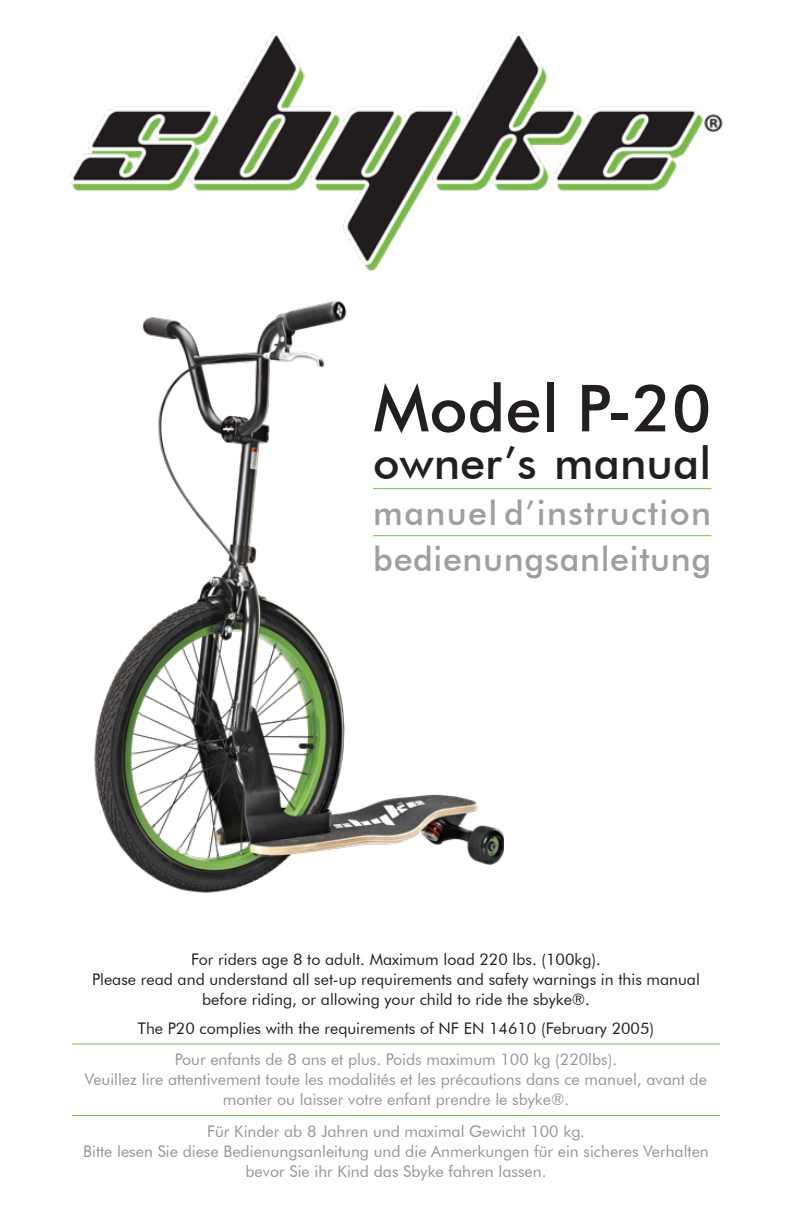
<style>
.page{position:relative;width:792px;height:1224px;background:#fff}
.page>*{position:absolute;margin:0;border:0;box-sizing:border-box;transform-origin:0 0}
.t1{font:500 65px "Futura BT";color:#231f20}
.t2{font:500 45.2px "Futura BT";color:#231f20}
.t3{font:500 34px/46px "Futura BT";letter-spacing:.02em;color:#9d9fa2}
.t4{font:16px/20px "Futura BT";color:#939598;text-align:center}
.t5{font:16px/20px "Futura BT";color:#231f20;text-align:center}
</style>
<div class="page">
<img style="left:94px;top:301px;width:410px;height:592px">
<img style="left:70px;top:32px;width:653px;height:238px">
<hr style="left:373px;top:535px;width:338px;height:1px;background:#78c143">
<hr style="left:373px;top:488px;width:338px;height:1px;background:#78c143">
<hr style="left:72px;top:1044px;width:648px;height:1px;background:#78c143">
<hr style="left:72px;top:1115px;width:648px;height:1px;background:#78c143">
<h1 class="t1" style="left:373px;top:369px;width:339px">Model P-20</h1>
<h2 class="t2" style="left:373px;top:436px;width:339px">owner’s manual</h2>
<h3 class="t3" style="left:373px;top:490px;width:339px">manuel d’instruction bedienungsanleitung</h3>
<p class="t5" style="left:92px;top:949px;width:609px">For riders age 8 to adult. Maximum load 220 lbs. (100kg).<br>Please read and understand all set-up requirements and safety warnings in this manual before riding, or allowing your child to ride the sbyke®.</p>
<p class="t5" style="left:138px;top:1018px;width:518px">The P20 complies with the requirements of NF EN 14610 (February 2005)</p>
<p class="t4" style="left:85px;top:1049px;width:623px">Pour enfants de 8 ans et plus. Poids maximum 100 kg (220lbs).<br>Veuillez lire attentivement toute les modalités et les précautions dans ce manuel, avant de monter ou laisser votre enfant prendre le sbyke®.</p>
<p class="t4" style="left:83px;top:1121px;width:627px">Für Kinder ab 8 Jahren und maximal Gewicht 100 kg.<br>Bitte lesen Sie diese Bedienungsanleitung und die Anmerkungen für ein sicheres Verhalten bevor Sie ihr Kind das Sbyke fahren lassen.</p>
</div>
